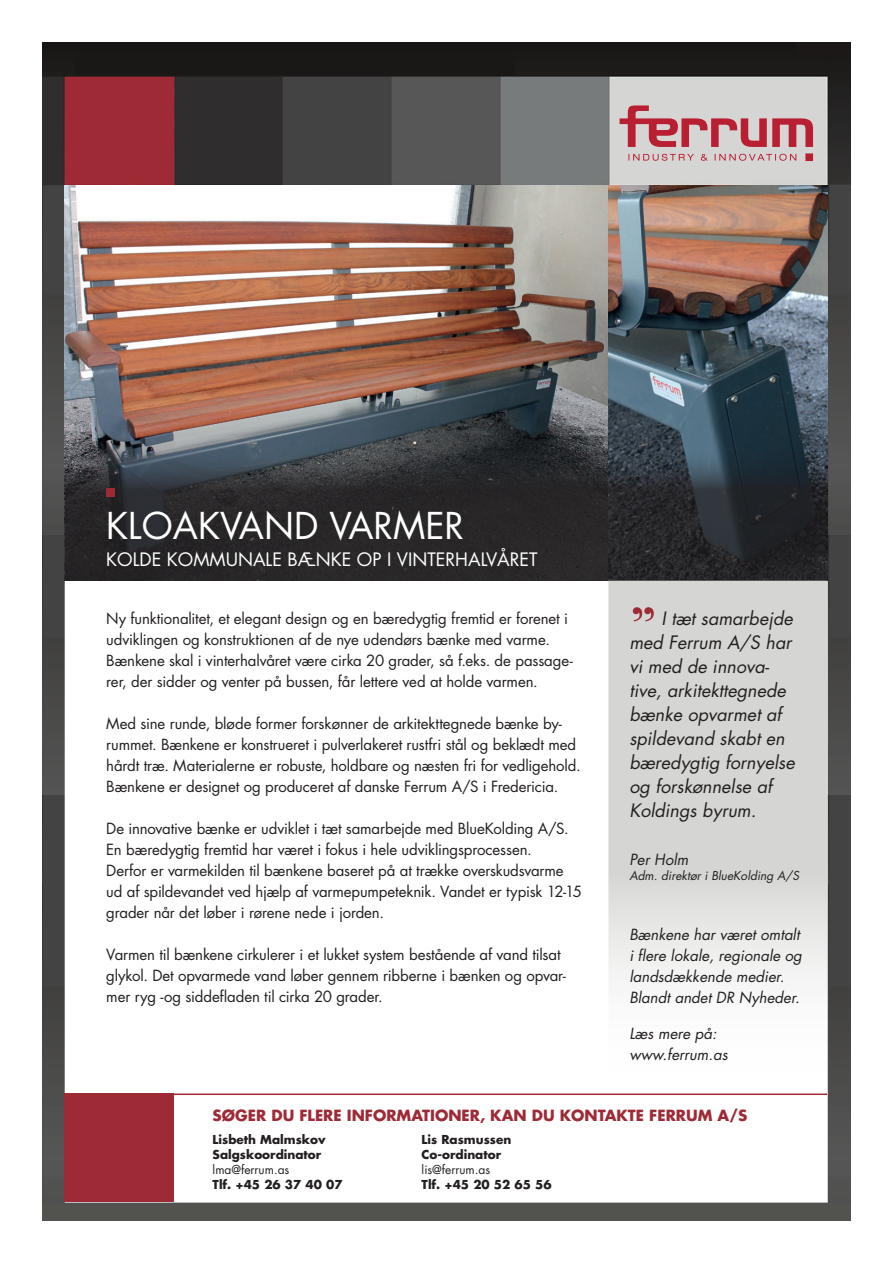
<style>
.page{position:relative;width:893px;height:1263px;background:#fff}
.page>*{position:absolute;margin:0;border:0;box-sizing:border-box;transform-origin:0 0}
.t1{font:63px "Bodoni Svty Two OSITCTT";color:#9e2a36}
.t2{font:36px "Futura";color:#fff}
.t3{font:italic 18px/24px "Futura";color:#231f20}
.t4{font:18px "Futura";color:#fff}
.t5{font:15px/21px "Futura";letter-spacing:-.01em;color:#231f20}
.t6{font:italic 15px/21px "Futura";color:#231f20}
.t7{font:700 15px "Futura";color:#9e2a36}
.t8{font:700 12px/15px "Futura";color:#231f20}
.t9{font:italic 12px "Futura";color:#231f20}
.t10{font:12px "Futura";color:#231f20}
</style>
<div class="page">
<img style="left:43px;top:43px;width:807px;height:1177px">
<img style="left:65px;top:186px;width:762px;height:261px">
<svg style="left:609px;top:580px;width:218px;height:506px;fill:#d5d6d3"></svg>
<svg style="left:620px;top:105px;width:193px;height:56px;background:#cc9ca0"></svg>
<svg style="left:65px;top:447px;width:762px;height:133px;background:#2b2d30"></svg>
<div style="left:106px;top:488px;width:9px;height:8px;background:#9e2a36"></div>
<div style="left:65px;top:1093px;width:109px;height:109px;background:#9e2a36"></div>
<hr style="left:173px;top:1093px;width:654px;height:2px;background:#9e2a36">
<h2 class="t2" style="left:106px;top:503px;width:92px">Kloakvand</h2>
<h2 class="t2" style="left:330px;top:503px;width:136px">varmer</h2>
<p class="t4" style="left:106px;top:548px;width:222px">kolde kommunale bænke</p>
<p class="t4" style="left:357px;top:548px;width:182px">op i vinterhalvåret</p>
<p class="t5" style="left:106px;top:608px;width:468px">Ny funktionalitet, et elegant design og en bæredygtig fremtid er forenet i udviklingen og konstruktionen af de nye udendørs bænke med varme.<br>Bænkene skal i vinterhalvåret være cirka 20 grader, så f.eks. de passage&shy;rer, der sidder og venter på bussen, får lettere ved at holde varmen.</p>
<p class="t5" style="left:106px;top:713px;width:476px">Med sine runde, bløde former forskønner de arkitekttegnede bænke by&shy;rummet. Bænkene er konstrueret i pulverlakeret rustfri stål og beklædt med hårdt træ. Materialerne er robuste, holdbare og næsten fri for vedligehold.<br>Bænkene er designet og produceret af danske Ferrum A/S i Fredericia.</p>
<p class="t5" style="left:106px;top:818px;width:477px">De innovative bænke er udviklet i tæt samarbejde med BlueKolding A/S.<br>En bæredygtig fremtid har været i fokus i hele udviklingsprocessen.<br>Derfor er varmekilden til bænkene baseret på at trække overskudsvarme ud af spildevandet ved hjælp af varmepumpeteknik. Vandet er typisk 12-15 grader når det løber i rørene nede i jorden.</p>
<p class="t5" style="left:106px;top:944px;width:461px">Varmen til bænkene cirkulerer i et lukket system bestående af vand tilsat glykol. Det opvarmede vand løber gennem ribberne i bænken og opvar&shy;mer ryg -og siddefladen til cirka 20 grader.</p>
<h1 class="t1" style="left:629px;top:593px;width:30px">”</h1>
<p class="t3" style="left:629px;top:606px;width:167px;text-indent:32px">I tæt samarbejde med Ferrum A/S har vi med de innova&shy;tive, arkitekttegnede bænke opvarmet af spildevand skabt en bæredygtig fornyelse og forskønnelse af<br>Koldings byrum.</p>
<p class="t6" style="left:629px;top:849px;width:61px">Per Holm</p>
<p class="t9" style="left:629px;top:868px;width:171px">Adm. direktør i BlueKolding A/S</p>
<p class="t6" style="left:629px;top:924px;width:174px">Bænkene har været omtalt i flere lokale, regionale og landsdækkende medier.<br>Blandt andet DR Nyheder.</p>
<p class="t6" style="left:629px;top:1023px;width:100px">Læs mere på: www.ferrum.as</p>
<p class="t7" style="left:213px;top:1105px;width:536px">Søger du flere informationer, kan du kontakte Ferrum A/S</p>
<p class="t8" style="left:213px;top:1132px;width:114px">Lisbeth Malmskov<br>Salgskoordinator</p>
<p class="t10" style="left:213px;top:1162px;width:78px">lma@ferrum.as</p>
<p class="t8" style="left:213px;top:1177px;width:131px">Tlf. +45 26 37 40 07</p>
<p class="t8" style="left:422px;top:1132px;width:91px">Lis Rasmussen<br>Co-ordinator</p>
<p class="t10" style="left:422px;top:1162px;width:70px">lis@ferrum.as</p>
<p class="t8" style="left:422px;top:1177px;width:132px">Tlf. +45 20 52 65 56</p>
</div>
